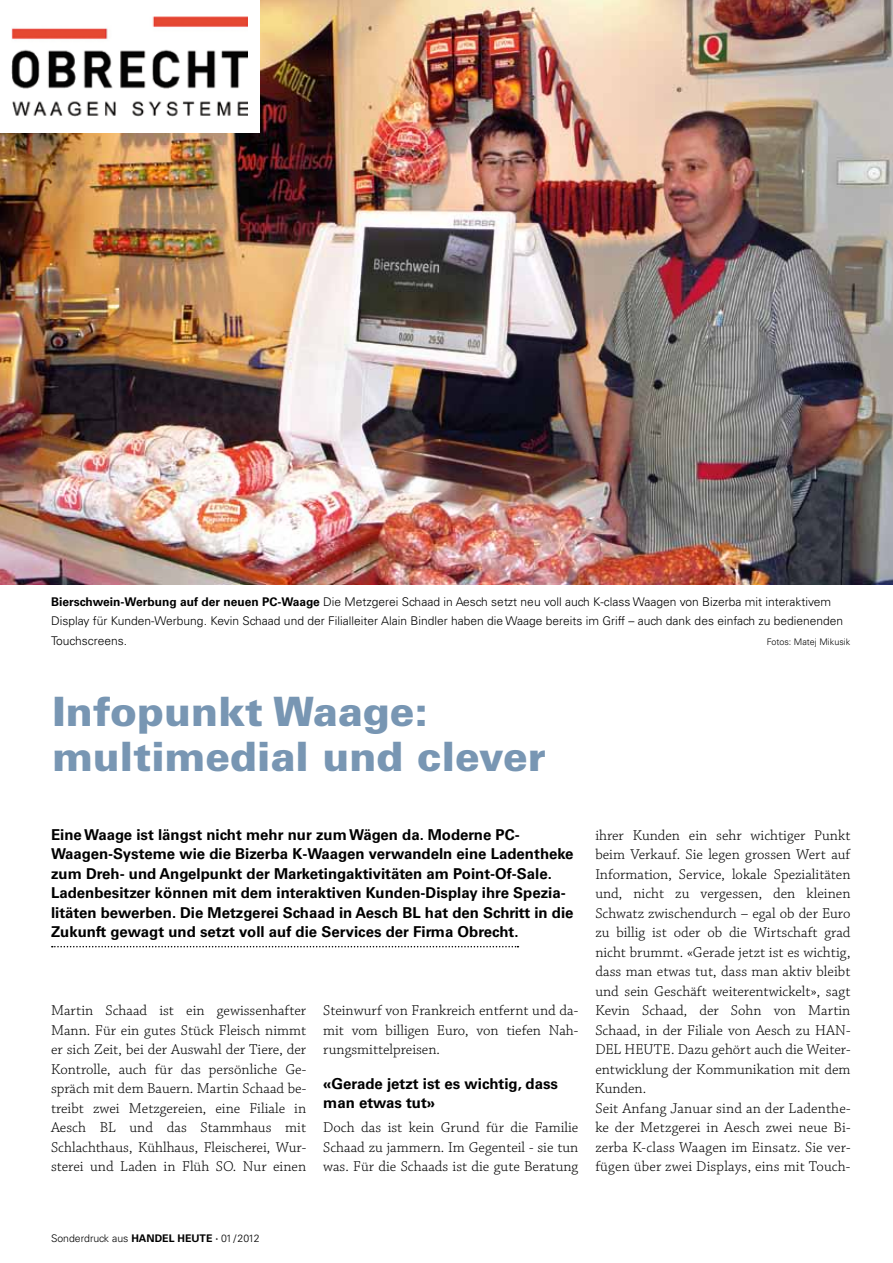
<style>
.page{position:relative;width:893px;height:1263px;background:#fff}
.page>*{position:absolute;margin:0;border:0;box-sizing:border-box;transform-origin:0 0}
.t1{font:900 40.5px/45px "Univers";color:#7896b3}
.t2{font:300 15px/19.5px "Chaparral Pro";color:#000;text-align:justify}
.t3{font:700 15px/19.5px "Univers";color:#000}
.t4{font:300 12px/19.5px "Univers";color:#000}
.t5{font:300 10.5px "Univers";color:#000}
.t6{font:300 9px "Univers";color:#000}
.s1{font-weight:700}
</style>
<div class="page">
<img style="left:0;top:0;width:893px;height:585px">
<svg style="left:52px;top:946px;width:466px;height:1px"></svg>
<div style="left:0;top:0;width:259px;height:132px;background:#fff"></div>
<img style="left:12px;top:16px;width:236px;height:101px">
<p class="t4" style="left:51px;top:592px;width:794px"><span class="s1">Bierschwein-Werbung auf der neuen PC-Waage</span> Die Metzgerei Schaad in Aesch setzt neu voll auch K-class Waagen von Bizerba mit interaktivem<br>Display für Kunden-Werbung. Kevin Schaad und der Filialleiter Alain Bindler haben die Waage bereits im Griff – auch dank des einfach zu bedienenden<br>Touchscreens.</p>
<p class="t6" style="left:767px;top:636px;width:85px">Fotos: Matej Mikusik</p>
<h1 class="t1" style="left:52px;top:688px;width:495px">Infopunkt Waage: multimedial und clever</h1>
<p class="t3" style="left:51px;top:825px;width:524px">Eine Waage ist längst nicht mehr nur zum Wägen da. Moderne PC-Waagen-Systeme wie die Bizerba K-Waagen verwandeln eine Ladentheke zum Dreh- und Angelpunkt der Marketingaktivitäten am Point-Of-Sale.<br>Ladenbesitzer können mit dem interaktiven Kunden-Display ihre Spezia&shy;litäten bewerben. Die Metzgerei Schaad in Aesch BL hat den Schritt in die Zukunft gewagt und setzt voll auf die Services der Firma Obrecht.</p>
<p class="t2" style="left:51px;top:1002px;width:257px">Martin Schaad ist ein gewissenhafter Mann. Für ein gutes Stück Fleisch nimmt er sich Zeit, bei der Auswahl der Tiere, der Kontrolle, auch für das persönliche Ge&shy;spräch mit dem Bauern. Martin Schaad be&shy;treibt zwei Metzgereien, eine Filiale in Aesch BL und das Stammhaus mit Schlachthaus, Kühlhaus, Fleischerei, Wur&shy;sterei und Laden in Flüh SO. Nur einen</p>
<p class="t2" style="left:323px;top:1002px;width:257px">Steinwurf von Frankreich entfernt und da&shy;mit vom billigen Euro, von tiefen Nah&shy;rungsmittelpreisen.</p>
<p class="t3" style="left:323px;top:1074px;width:236px">«Gerade jetzt ist es wichtig, dass man etwas tut»</p>
<p class="t2" style="left:323px;top:1119px;width:257px">Doch das ist kein Grund für die Familie Schaad zu jammern. Im Gegenteil - sie tun was. Für die Schaads ist die gute Beratung</p>
<p class="t2" style="left:595px;top:826px;width:257px;text-align:left">ihrer Kunden ein sehr wichtiger Punkt beim Verkauf. Sie legen grossen Wert auf Information, Service, lokale Spezialitäten und, nicht zu vergessen, den kleinen Schwatz zwischendurch – egal ob der Euro zu billig ist oder ob die Wirtschaft grad nicht brummt. «Gerade jetzt ist es wichtig, dass man etwas tut, dass man aktiv bleibt und sein Geschäft weiterentwickelt», sagt Kevin Schaad, der Sohn von Martin Schaad, in der Filiale von Aesch zu HAN-DEL HEUTE. Dazu gehört auch die Weiter&shy;entwicklung der Kommunikation mit dem Kunden.<br>Seit Anfang Januar sind an der Ladenthe&shy;ke der Metzgerei in Aesch zwei neue Bi&shy;zerba K-class Waagen im Einsatz. Sie ver&shy;fügen über zwei Displays, eins mit Touch-</p>
<p class="t5" style="left:51px;top:1232px;width:210px">Sonderdruck aus <span class="s1">HANDEL HEUTE ·</span> 01/2012</p>
</div>
